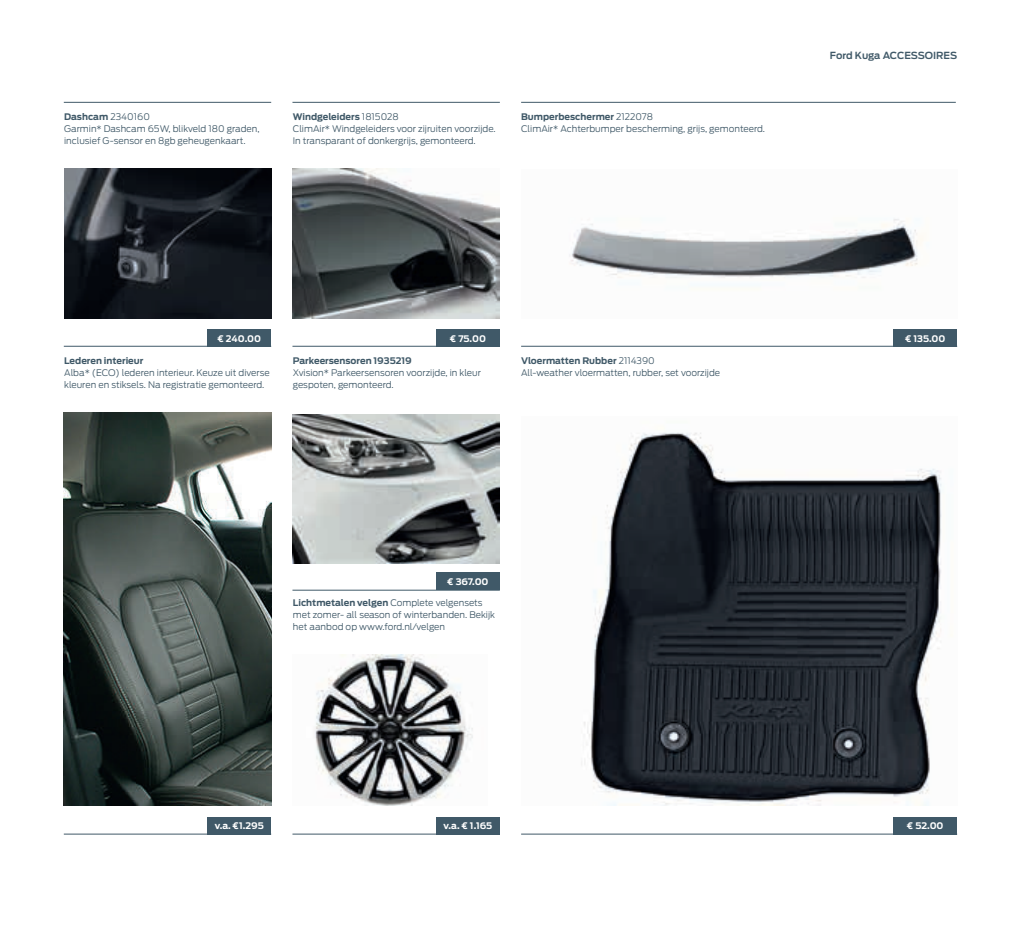
<style>
.page{position:relative;width:1021px;height:936px;background:#fff}
.page>*{position:absolute;margin:0;border:0;box-sizing:border-box;transform-origin:0 0}
.t1{font:600 9.75px "Ford Antenna";letter-spacing:-.015em;color:#405968}
.t2{font:300 9px/12px "Ford Antenna";color:#405968}
.t3{font:700 9px "Ford Antenna";color:#fff}
.t4{font:700 9px "Ford Antenna";color:#405968}
.s1{font-weight:700}
</style>
<div class="page">
<hr style="left:64px;top:102px;width:207px;height:1px;background:#405968">
<hr style="left:521px;top:102px;width:434px;height:1px;background:#405968">
<hr style="left:64px;top:346px;width:207px;height:1px;background:#405968">
<hr style="left:521px;top:346px;width:436px;height:1px;background:#405968">
<hr style="left:64px;top:833px;width:207px;height:1px;background:#405968">
<hr style="left:521px;top:833px;width:436px;height:1px;background:#405968">
<hr style="left:292px;top:102px;width:208px;height:1px;background:#405968">
<hr style="left:292px;top:346px;width:208px;height:1px;background:#405968">
<hr style="left:292px;top:590px;width:208px;height:1px;background:#405968">
<hr style="left:292px;top:833px;width:208px;height:1px;background:#405968">
<div style="left:893px;top:329px;width:64px;height:17px;background:#405968"></div>
<div style="left:436px;top:329px;width:64px;height:17px;background:#405968"></div>
<div style="left:436px;top:573px;width:64px;height:17px;background:#405968"></div>
<div style="left:436px;top:817px;width:64px;height:17px;background:#405968"></div>
<div style="left:893px;top:817px;width:64px;height:17px;background:#405968"></div>
<div style="left:207px;top:817px;width:64px;height:17px;background:#405968"></div>
<div style="left:207px;top:329px;width:64px;height:17px;background:#405968"></div>
<img style="left:64px;top:168px;width:207px;height:150px">
<img style="left:292px;top:169px;width:208px;height:149px">
<img style="left:569px;top:219px;width:354px;height:59px">
<img style="left:64px;top:412px;width:207px;height:393px">
<img style="left:292px;top:414px;width:208px;height:149px">
<img style="left:315px;top:654px;width:158px;height:151px">
<img style="left:581px;top:432px;width:361px;height:373px">
<p class="t2" style="left:64px;top:110px;width:197px"><span class="s1">Dashcam</span> 2340160<br>Garmin* Dashcam 65W, blikveld 180 graden, inclusief G-sensor en 8gb geheugenkaart.</p>
<p class="t2" style="left:293px;top:110px;width:204px"><span class="s1">Windgeleiders</span> 1815028<br>ClimAir* Windgeleiders voor zijruiten voorzijde.<br>In transparant of donkergrijs, gemonteerd.</p>
<p class="t2" style="left:521px;top:110px;width:245px"><span class="s1">Bumperbeschermer</span> 2122078<br>ClimAir* Achterbumper bescherming, grijs, gemonteerd.</p>
<p class="t1" style="left:830px;top:47px;width:129px">Ford Kuga ACCESSOIRES</p>
<p class="t3" style="left:217px;top:330px;width:45px">€ 240.00</p>
<p class="t4" style="left:64px;top:353px;width:81px">Lederen interieur</p>
<p class="t2" style="left:64px;top:366px;width:207px">Alba* (ECO) lederen interieur. Keuze uit diverse kleuren en stiksels. Na registratie gemonteerd.</p>
<p class="t3" style="left:450px;top:330px;width:38px">€ 75.00</p>
<p class="t4" style="left:293px;top:353px;width:120px">Parkeersensoren 1935219</p>
<p class="t2" style="left:293px;top:366px;width:190px">Xvision* Parkeersensoren voorzijde, in kleur gespoten, gemonteerd.</p>
<p class="t2" style="left:521px;top:354px;width:200px"><span class="s1">Vloermatten Rubber</span> 2114390<br>All-weather vloermatten, rubber, set voorzijde</p>
<p class="t3" style="left:447px;top:573px;width:43px">€ 367.00</p>
<p class="t2" style="left:293px;top:596px;width:204px"><span class="s1">Lichtmetalen velgen</span> Complete velgensets met zomer- all season of winterbanden. Bekijk het aanbod op www.ford.nl/velgen</p>
<p class="t3" style="left:905px;top:330px;width:42px">€ 135.00</p>
<p class="t3" style="left:215px;top:818px;width:51px">v.a. €1.295</p>
<p class="t3" style="left:443px;top:818px;width:50px">v.a. € 1.165</p>
<p class="t3" style="left:907px;top:818px;width:38px">€ 52.00</p>
</div>
